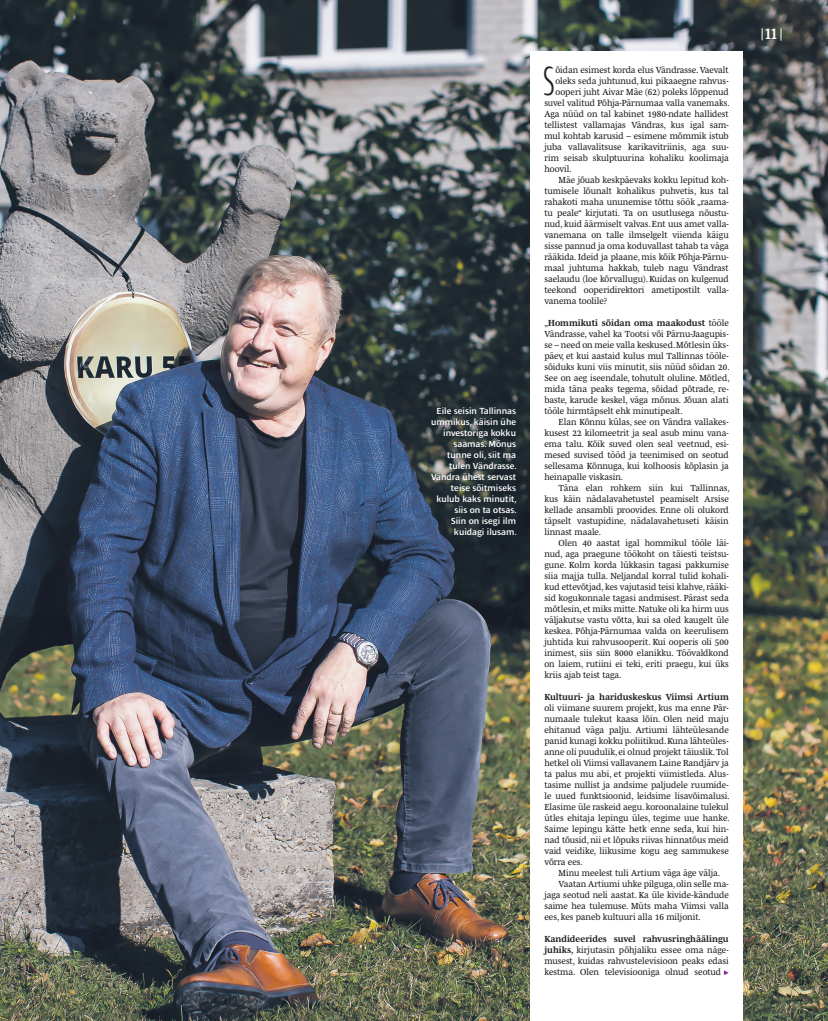
<style>
.page{position:relative;width:828px;height:1021px;background:#fff}
.page>*{position:absolute;margin:0;border:0;box-sizing:border-box;transform-origin:0 0}
.t1{font:300 41.6px "Ardoise Std Compact";color:#231f20}
.t2{font:700 17px "Ardoise Std Compact";color:#fff}
.t3{font:9px/11px "Mencken Std Text";color:#231f20;text-align:justify}
.t4{font:600 9px/11px "Ardoise Std";color:#fff;text-align:right}
.t5{font:700 9px "Mencken Std Text";color:#231f20}
.s1{font-weight:700}
</style>
<div class="page">
<img style="left:0;top:0;width:828px;height:1020px">
<div style="left:530px;top:51px;width:213px;height:969px;background:#fff"></div>
<svg style="left:724px;top:970px;width:5px;height:5px"></svg>
<svg style="left:762px;top:28px;width:1px;height:12px"></svg>
<svg style="left:780px;top:28px;width:1px;height:13px"></svg>
<p class="t4" style="left:431px;top:405px;width:87px">Eile seisin Tallinnas ummikus, käisin ühe investoriga kokku saamas. Mõnus tunne oli, siit ma tulen Vändrasse.<br>Vändra ühest servast teise sõitmiseks kulub kaks minutit, siis on ta otsas.<br>Siin on isegi ilm kuidagi ilusam.</p>
<h1 class="t1" style="left:543px;top:57px;width:14px">S</h1>
<p class="t3" style="left:555px;top:64px;width:175px">õidan esimest korda elus Vändrasse. Vaevalt</p>
<p class="t3" style="left:555px;top:75px;width:175px">oleks seda juhtunud, kui pikaaegne rahvus-</p>
<p class="t3" style="left:555px;top:86px;width:175px">ooperi juht Aivar Mäe (62) poleks lõppenud</p>
<p class="t3" style="left:544px;top:97px;width:187px">suvel valitud Põhja-Pärnumaa valla vanemaks.</p>
<p class="t3" style="left:544px;top:108px;width:186px">Aga nüüd on tal kabinet 1980-ndate hallidest</p>
<p class="t3" style="left:544px;top:119px;width:186px">tellistest vallamajas Vändras, kus igal sam-</p>
<p class="t3" style="left:544px;top:130px;width:186px">mul kohtab karusid – esimene mõmmik istub</p>
<p class="t3" style="left:544px;top:141px;width:186px">juba vallavalitsuse karikavitriinis, aga suu-</p>
<p class="t3" style="left:544px;top:152px;width:186px">rim seisab skulptuurina kohaliku koolimaja</p>
<p class="t3" style="left:544px;top:163px;width:29px">hoovil.</p>
<p class="t3" style="left:558px;top:174px;width:172px">Mäe jõuab keskpäevaks kokku lepitud koh-</p>
<p class="t3" style="left:544px;top:185px;width:186px">tumisele lõunalt kohalikus puhvetis, kus tal</p>
<p class="t3" style="left:544px;top:196px;width:186px">rahakoti maha ununemise tõttu söök „raama-</p>
<p class="t3" style="left:544px;top:207px;width:186px">tu peale“ kirjutati. Ta on usutlusega nõustu-</p>
<p class="t3" style="left:544px;top:218px;width:186px">nud, kuid äärmiselt valvas. Ent uus amet valla-</p>
<p class="t3" style="left:544px;top:229px;width:186px">vanemana on talle ilmselgelt viienda käigu</p>
<p class="t3" style="left:544px;top:240px;width:186px">sisse pannud ja oma koduvallast tahab ta väga</p>
<p class="t3" style="left:544px;top:251px;width:186px">rääkida. Ideid ja plaane, mis kõik Põhja-Pärnu-</p>
<p class="t3" style="left:544px;top:262px;width:186px">maal juhtuma hakkab, tuleb nagu Vändrast</p>
<p class="t3" style="left:544px;top:273px;width:186px">saelaudu (loe kõrvallugu). Kuidas on kulgenud</p>
<p class="t3" style="left:544px;top:284px;width:186px">teekond ooperidirektori ametipostilt valla-</p>
<p class="t3" style="left:544px;top:295px;width:64px">vanema toolile?</p>
<p class="t3" style="left:544px;top:317px;width:187px">„<span class="s1">Hommikuti sõidan oma maakodust</span> tööle Vändrasse, vahel ka Tootsi või Pärnu-Jaagupis&shy;se – need on meie valla keskused. Mõtlesin üks&shy;päev, et kui aastaid kulus mul Tallinnas tööle&shy;sõiduks kuni viis minutit, siis nüüd sõidan 20.<br>See on aeg iseendale, tohutult oluline. Mõtled, mida täna peaks tegema, sõidad põtrade, re&shy;baste, karude keskel, väga mõnus. Jõuan alati tööle hirmtäpselt ehk minutipealt.</p>
<p class="t3" style="left:544px;top:416px;width:186px;text-indent:14px">Elan Kõnnu külas, see on Vändra vallakes&shy;kusest 22 kilomeetrit ja seal asub minu vana&shy;ema talu. Kõik suved olen seal veetnud, esi&shy;mesed suvised tööd ja teenimised on seotud sellesama Kõnnuga, kui kolhoosis kõplasin ja heinapalle viskasin.</p>
<p class="t3" style="left:544px;top:482px;width:187px;text-indent:14px">Täna elan rohkem siin kui Tallinnas, kus käin nädalavahetustel peamiselt Arsise kellade ansambli proovides. Enne oli olukord täpselt vastupidine, nädalavahetuseti käisin linnast maale.</p>
<p class="t3" style="left:544px;top:537px;width:186px;text-indent:14px">Olen 40 aastat igal hommikul tööle läi&shy;nud, aga praegune töökoht on täiesti teistsu&shy;gune. Kolm korda lükkasin tagasi pakkumise siia majja tulla. Neljandal korral tulid kohali&shy;kud ettevõtjad, kes vajutasid teisi klahve, rääki&shy;sid kogukonnale tagasi andmisest. Pärast seda mõtlesin, et miks mitte. Natuke oli ka hirm uus väljakutse vastu võtta, kui sa oled kaugelt üle keskea. Põhja-Pärnumaa valda on keerulisem juhtida kui rahvusooperit. Kui ooperis oli 500 inimest, siis siin 8000 elanikku. Töövaldkond on laiem, rutiini ei teki, eriti praegu, kui üks kriis ajab teist taga.</p>
<p class="t5" style="left:544px;top:692px;width:186px">Kultuuri- ja hariduskeskus Viimsi Artium</p>
<p class="t3" style="left:544px;top:702px;width:187px">oli viimane suurem projekt, kus ma enne Pär&shy;numaale tulekut kaasa lõin. Olen neid maju ehitanud väga palju. Artiumi lähteülesande panid kunagi kokku poliitikud. Kuna lähteüles&shy;anne oli puudulik, ei olnud projekt täiuslik. Tol hetkel oli Viimsi vallavanem Laine Randjärv ja ta palus mu abi, et projekti viimistleda. Alus&shy;tasime nullist ja andsime paljudele ruumide&shy;le uued funktsioonid, leidsime lisavõimalusi.<br>Elasime üle raskeid aegu. koroonalaine tulekul ütles ehitaja lepingu üles, tegime uue hanke.<br>Saime lepingu kätte hetk enne seda, kui hin&shy;nad tõusid, nii et lõpuks riivas hinnatõus meid vaid veidike, liikusime kogu aeg sammukese võrra ees.</p>
<p class="t3" style="left:558px;top:867px;width:163px">Minu meelest tuli Artium väga äge välja.</p>
<p class="t3" style="left:558px;top:878px;width:172px">Vaatan Artiumi uhke pilguga, olin selle ma-</p>
<p class="t3" style="left:544px;top:889px;width:186px">jaga seotud neli aastat. Ka üle kivide-kändude</p>
<p class="t3" style="left:544px;top:900px;width:186px">saime hea tulemuse. Müts maha Viimsi valla</p>
<p class="t3" style="left:544px;top:911px;width:158px">ees, kes paneb kultuuri alla 16 miljonit.</p>
<p class="t3" style="left:544px;top:933px;width:186px"><span class="s1">Kandideerides suvel rahvusringhäälingu juhiks,</span> kirjutasin põhjaliku essee oma näge&shy;musest, kuidas rahvustelevisioon peaks edasi kestma. Olen televisiooniga olnud seotud</p>
<h2 class="t2" style="left:765px;top:24px;width:13px">11</h2>
</div>
